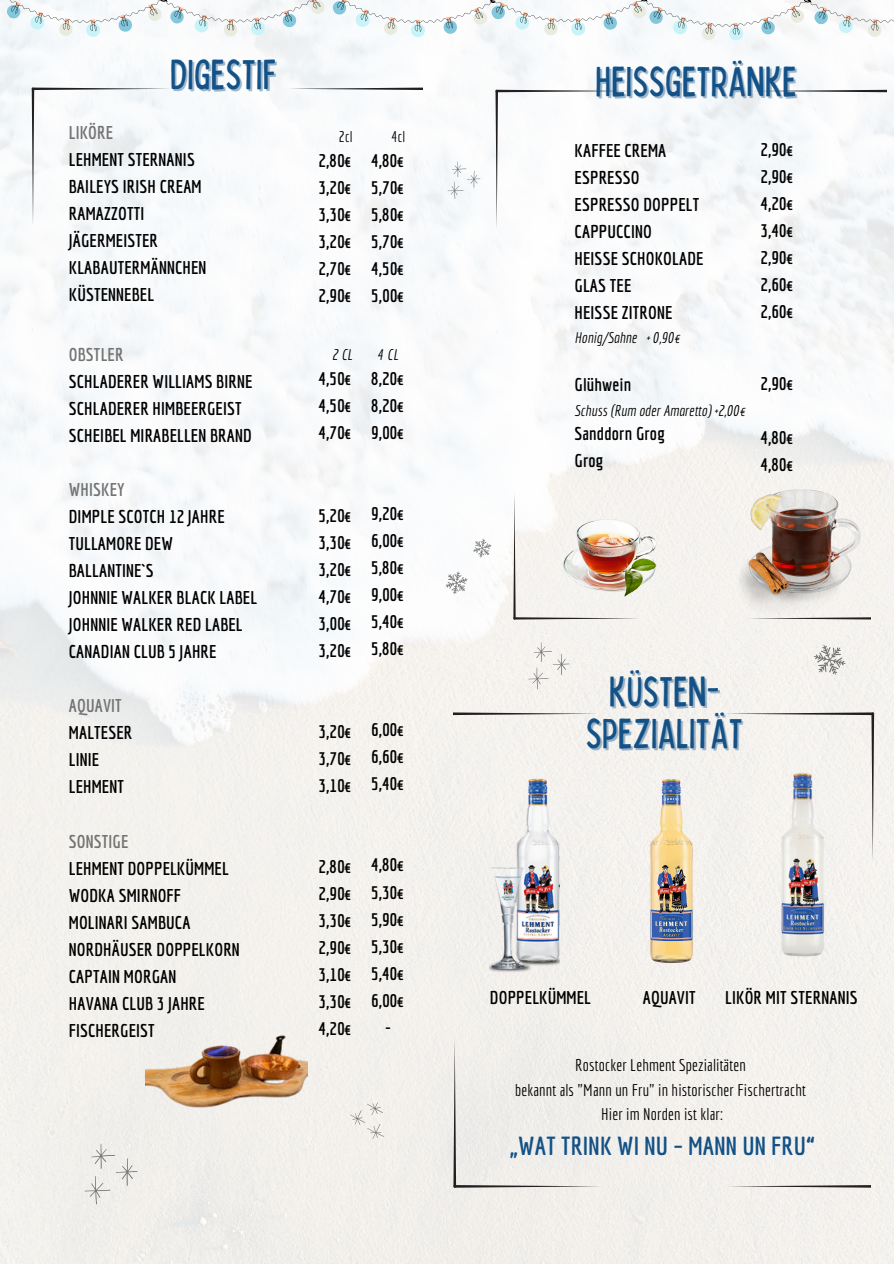
<style>
.page{position:relative;width:894px;height:1264px;background:#fff}
.page>*{position:absolute;margin:0;border:0;box-sizing:border-box;transform-origin:0 0}
.t1{font:condensed 42px "Bobby Jones";letter-spacing:.01em;color:#135186}
.t2{font:700 25.5px "Economica";letter-spacing:.01em;color:#135186}
.t3{font:700 18px/27px "Economica";letter-spacing:.01em;color:#000;text-align:justify}
.t4{font:16.5px/24.8px "Economica";letter-spacing:.01em;color:#000;text-align:center}
.t5{font:italic 15px "Economica";letter-spacing:.01em;color:#000}
.t6{font:15px "Economica";letter-spacing:.01em;color:#000}
.s1{color:#737373}
</style>
<div class="page">
<img style="left:0;top:0;width:893px;height:1263px">
<img style="left:145px;top:1009px;width:162px;height:98px">
<svg style="left:453px;top:712px;width:144px;height:3px"></svg>
<div style="left:724px;top:712px;width:150px;height:149px;background:#f5f3ef"></div>
<svg style="left:513px;top:493px;width:127px;height:127px"></svg>
<img style="left:489px;top:775px;width:70px;height:198px">
<img style="left:637px;top:775px;width:64px;height:193px">
<img style="left:556px;top:515px;width:108px;height:84px">
<svg style="left:288px;top:88px;width:134px;height:2px"></svg>
<svg style="left:31px;top:87px;width:139px;height:139px"></svg>
<svg style="left:727px;top:1184px;width:143px;height:3px"></svg>
<div style="left:453px;top:1039px;width:148px;height:149px;background:#efedea"></div>
<svg style="left:751px;top:90px;width:135px;height:2px"></svg>
<svg style="left:495px;top:89px;width:139px;height:139px"></svg>
<img style="left:768px;top:769px;width:64px;height:192px">
<img style="left:736px;top:489px;width:124px;height:131px">
<svg style="left:3px;top:0;width:890px;height:74px"></svg>
<svg style="left:84px;top:1143px;width:53px;height:61px;background:#e8e6e3"></svg>
<svg style="left:345px;top:1093px;width:52px;height:50px;background:#eeebe8"></svg>
<svg style="left:442px;top:537px;width:65px;height:73px"></svg>
<svg style="left:747px;top:617px;width:123px;height:88px"></svg>
<svg style="left:528px;top:642px;width:41px;height:47px"></svg>
<svg style="left:447px;top:162px;width:33px;height:37px"></svg>
<h2 class="t1" style="left:170px;top:47px;width:108px">DIGESTIF</h2>
<p class="t3" style="left:69px;top:119px;width:139px;text-align:left"><span class="s1">LIKÖRE<br></span>LEHMENT STERNANIS<br>BAILEYS IRISH CREAM<br>RAMAZZOTTI<br>JÄGERMEISTER<br>KLABAUTERMÄNNCHEN<br>KÜSTENNEBEL</p>
<p class="t3" style="left:69px;top:341px;width:185px;text-align:left"><span class="s1">OBSTLER<br></span>SCHLADERER WILLIAMS BIRNE<br>SCHLADERER HIMBEERGEIST<br>SCHEIBEL MIRABELLEN BRAND</p>
<p class="t3" style="left:69px;top:476px;width:190px;text-align:left"><span class="s1">WHISKEY<br></span>DIMPLE SCOTCH 12 JAHRE<br>TULLAMORE DEW<br>BALLANTINE`S<br>JOHNNIE WALKER BLACK LABEL<br>JOHNNIE WALKER RED LABEL<br>CANADIAN CLUB 5 JAHRE</p>
<h1 class="t3" style="left:69px;top:692px;width:65px;text-align:left"><span class="s1">AQUAVIT<br></span>MALTESER<br>LINIE<br>LEHMENT</h1>
<p class="t3" style="left:69px;top:827px;width:172px;text-align:left"><span class="s1">SONSTIGE<br></span>LEHMENT DOPPELKÜMMEL<br>WODKA SMIRNOFF<br>MOLINARI SAMBUCA<br>NORDHÄUSER DOPPELKORN<br>CAPTAIN MORGAN<br>HAVANA CLUB 3 JAHRE<br>FISCHERGEIST</p>
<p class="t6" style="left:339px;top:128px;width:15px">2cl</p>
<p class="t3" style="left:318px;top:146px;width:35px">2,80€ 3,20€ 3,30€ 3,20€ 2,70€ 2,90€</p>
<h2 class="t5" style="left:332px;top:346px;width:22px">2CL</h2>
<h2 class="t3" style="left:318px;top:364px;width:35px">4,50€ 4,50€ 4,70€</h2>
<h3 class="t3" style="left:318px;top:502px;width:35px">5,20€ 3,30€ 3,20€ 4,70€ 3,00€ 3,20€</h3>
<h3 class="t3" style="left:318px;top:718px;width:35px">3,20€ 3,70€ 3,10€</h3>
<h1 class="t1" style="left:595px;top:54px;width:202px">HEISSGETRÄNKE</h1>
<p class="t6" style="left:391px;top:128px;width:15px">4cl</p>
<p class="t3" style="left:371px;top:146px;width:36px">4,80€ 5,70€ 5,80€ 5,70€ 4,50€ 5,00€</p>
<p class="t3" style="left:760px;top:135px;width:35px">2,90€ 2,90€ 4,20€ 3,40€ 2,90€ 2,60€ 2,60€</p>
<p class="t3" style="left:574px;top:136px;width:130px;text-align:left">KAFFEE CREMA<br>ESPRESSO<br>ESPRESSO DOPPELT<br>CAPPUCCINO<br>HEISSE SCHOKOLADE<br>GLAS TEE<br>HEISSE ZITRONE</p>
<p class="t5" style="left:574px;top:329px;width:107px">Honig/Sahne + 0,90€</p>
<p class="t3" style="left:574px;top:370px;width:58px">Glühwein</p>
<p class="t5" style="left:574px;top:401px;width:172px">Schuss (Rum oder Amaretto) +2,00€</p>
<p class="t3" style="left:574px;top:420px;width:92px">Sanddorn Grog<br>Grog</p>
<h2 class="t5" style="left:378px;top:346px;width:22px">4CL</h2>
<h2 class="t3" style="left:371px;top:365px;width:35px">8,20€ 8,20€ 9,00€</h2>
<h2 class="t3" style="left:760px;top:370px;width:35px">2,90€</h2>
<h2 class="t3" style="left:760px;top:424px;width:35px">4,80€<br>4,80€</h2>
<p class="t3" style="left:371px;top:500px;width:35px">9,20€ 6,00€ 5,80€ 9,00€ 5,40€ 5,80€</p>
<h2 class="t3" style="left:371px;top:716px;width:35px">6,00€ 6,60€ 5,40€</h2>
<h2 class="t1" style="left:609px;top:664px;width:112px">KÜSTEN-</h2>
<h3 class="t1" style="left:585px;top:706px;width:158px">SPEZIALITÄT</h3>
<h3 class="t3" style="left:318px;top:853px;width:35px">2,80€ 2,90€ 3,30€</h3>
<p class="t3" style="left:318px;top:934px;width:35px">2,90€ 3,10€ 3,30€ 4,20€</p>
<h2 class="t3" style="left:371px;top:851px;width:35px">4,80€ 5,30€ 5,90€</h2>
<h2 class="t3" style="left:371px;top:932px;width:35px;text-align:center">5,30€<br>5,40€<br>6,00€ -</h2>
<h2 class="t3" style="left:490px;top:984px;width:102px">DOPPELKÜMMEL</h2>
<h2 class="t3" style="left:642px;top:984px;width:54px">AQUAVIT</h2>
<h3 class="t3" style="left:725px;top:984px;width:134px">LIKÖR MIT STERNANIS</h3>
<h2 class="t4" style="left:515px;top:1052px;width:292px">Rostocker Lehment Spezialitäten<br>bekannt als "Mann un Fru" in historischer Fischertracht<br>Hier im Norden ist klar:</h2>
<h2 class="t2" style="left:509px;top:1130px;width:307px">„WAT TRINK WI NU – MANN UN FRU“</h2>
</div>
